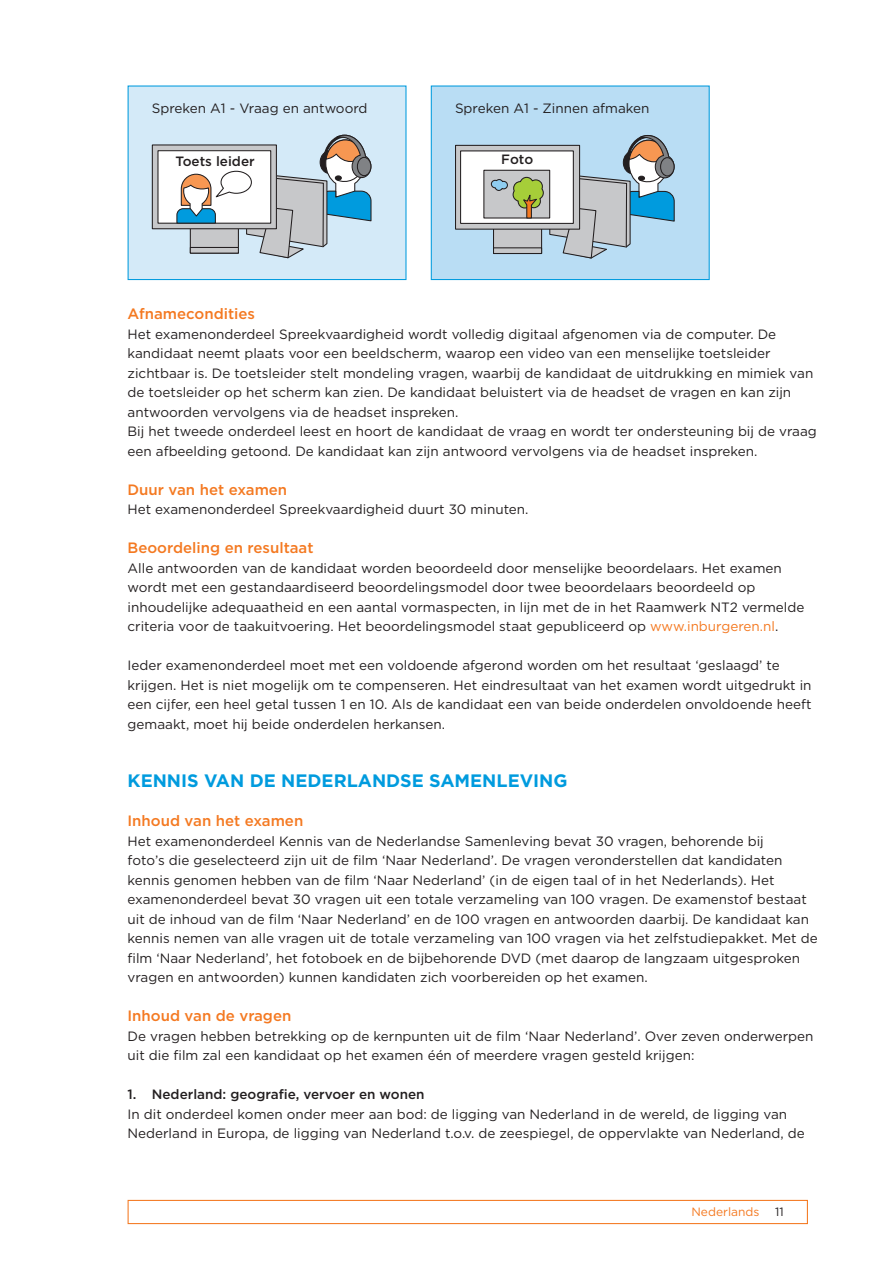
<style>
.page{position:relative;width:893px;height:1263px;background:#fff}
.page>*{position:absolute;margin:0;border:0;box-sizing:border-box;transform-origin:0 0}
.t1{font:700 18px "Gotham";color:#009bde}
.t2{font:500 15px "Gotham";color:#f47921}
.t3{font:13.5px/19.5px "Gotham";color:#231f20}
.t4{font:500 13.5px "Gotham";color:#231f20}
.t5{font:12px "Gotham";color:#f47921}
.t6{font:12px "Gotham";color:#231f20}
.s1{color:#f47921}
</style>
<div class="page">
<div style="left:128px;top:1200px;width:680px;height:24px;border:1px solid #f47921"></div>
<div style="left:128px;top:85px;width:278px;height:195px;background:#d4eaf8"></div>
<div style="left:431px;top:85px;width:279px;height:195px;background:#b9ddf4;border:1px solid #009bde"></div>
<div style="left:152px;top:145px;width:124px;height:84px;background:#c7c8ca"></div>
<div style="left:152px;top:144px;width:125px;height:85px;border:1px solid #231f20"></div>
<div style="left:158px;top:151px;width:113px;height:72px;background:#fff"></div>
<div style="left:157px;top:150px;width:114px;height:74px;border:1px solid #231f20"></div>
<svg style="left:176px;top:134px;width:196px;height:125px"></svg>
<div style="left:455px;top:145px;width:125px;height:84px;background:#c7c8ca"></div>
<div style="left:455px;top:145px;width:125px;height:85px;border:1px solid #231f20"></div>
<div style="left:461px;top:151px;width:112px;height:72px;background:#fff"></div>
<div style="left:460px;top:150px;width:114px;height:74px;border:1px solid #231f20"></div>
<div style="left:484px;top:170px;width:66px;height:48px;background:#c7c8ca"></div>
<svg style="left:490px;top:135px;width:185px;height:124px"></svg>
<p class="t3" style="left:152px;top:99px;width:217px">Spreken A1 - Vraag en antwoord</p>
<p class="t3" style="left:455px;top:99px;width:196px">Spreken A1 - Zinnen afmaken</p>
<p class="t4" style="left:175px;top:152px;width:81px">Toets leider</p>
<p class="t4" style="left:501px;top:151px;width:33px">Foto</p>
<p class="t2" style="left:128px;top:304px;width:129px">Afnamecondities</p>
<p class="t3" style="left:128px;top:324px;width:691px">Het examenonderdeel Spreekvaardigheid wordt volledig digitaal afgenomen via de computer. De kandidaat neemt plaats voor een beeldscherm, waarop een video van een menselijke toetsleider zichtbaar is. De toetsleider stelt mondeling vragen, waarbij de kandidaat de uitdrukking en mimiek van de toetsleider op het scherm kan zien. De kandidaat beluistert via de headset de vragen en kan zijn antwoorden vervolgens via de headset inspreken.<br>Bij het tweede onderdeel leest en hoort de kandidaat de vraag en wordt ter ondersteuning bij de vraag een afbeelding getoond. De kandidaat kan zijn antwoord vervolgens via de headset inspreken.</p>
<p class="t2" style="left:128px;top:479px;width:161px">Duur van het examen</p>
<p class="t3" style="left:128px;top:499px;width:402px">Het examenonderdeel Spreekvaardigheid duurt 30 minuten.</p>
<p class="t2" style="left:128px;top:538px;width:187px">Beoordeling en resultaat</p>
<p class="t3" style="left:128px;top:558px;width:678px">Alle antwoorden van de kandidaat worden beoordeeld door menselijke beoordelaars. Het examen wordt met een gestandaardiseerd beoordelingsmodel door twee beoordelaars beoordeeld op inhoudelijke adequaatheid en een aantal vormaspecten, in lijn met de in het Raamwerk NT2 vermelde criteria voor de taakuitvoering. Het beoordelingsmodel staat gepubliceerd op <span class="s1">www.inburgeren.nl</span>.</p>
<p class="t3" style="left:128px;top:655px;width:686px">Ieder examenonderdeel moet met een voldoende afgerond worden om het resultaat ‘geslaagd’ te krijgen. Het is niet mogelijk om te compenseren. Het eindresultaat van het examen wordt uitgedrukt in een cijfer, een heel getal tussen 1 en 10. Als de kandidaat een van beide onderdelen onvoldoende heeft gemaakt, moet hij beide onderdelen herkansen.</p>
<h1 class="t1" style="left:128px;top:769px;width:442px">KENNIS VAN DE NEDERLANDSE SAM ENLEVING</h1>
<p class="t2" style="left:128px;top:811px;width:177px">Inhoud van het examen</p>
<p class="t3" style="left:128px;top:831px;width:692px">Het examenonderdeel Kennis van de Nederlandse Samenleving bevat 30 vragen, behorende bij<br>foto’s die geselecteerd zijn uit de film ‘Naar Nederland’. De vragen veronderstellen dat kandidaten kennis genomen hebben van de film ‘Naar Nederland’ (in de eigen taal of in het Nederlands). Het examenonderdeel bevat 30 vragen uit een totale verzameling van 100 vragen. De examenstof bestaat uit de inhoud van de film ‘Naar Nederland’ en de 100 vragen en antwoorden daarbij. De kandidaat kan kennis nemen van alle vragen uit de totale verzameling van 100 vragen via het zelfstudiepakket. Met de film ‘Naar Nederland’, het fotoboek en de bijbehorende DVD (met daarop de langzaam uitgesproken vragen en antwoorden) kunnen kandidaten zich voorbereiden op het examen.</p>
<p class="t2" style="left:128px;top:1006px;width:165px">Inhoud van de vragen</p>
<p class="t3" style="left:128px;top:1026px;width:687px">De vragen hebben betrekking op de kernpunten uit de film ‘Naar Nederland’. Over zeven onderwerpen uit die film zal een kandidaat op het examen één of meerdere vragen gesteld krijgen:</p>
<p class="t4" style="left:128px;top:1085px;width:299px">1. Nederland: geografie, vervoer en wonen</p>
<p class="t3" style="left:128px;top:1104px;width:679px">In dit onderdeel komen onder meer aan bod: de ligging van Nederland in de wereld, de ligging van<br>Nederland in Europa, de ligging van Nederland t.o.v. de zeespiegel, de oppervlakte van Nederland, de</p>
<p class="t5" style="left:691px;top:1204px;width:69px">Nederlands</p>
<p class="t6" style="left:775px;top:1204px;width:10px">11</p>
</div>
